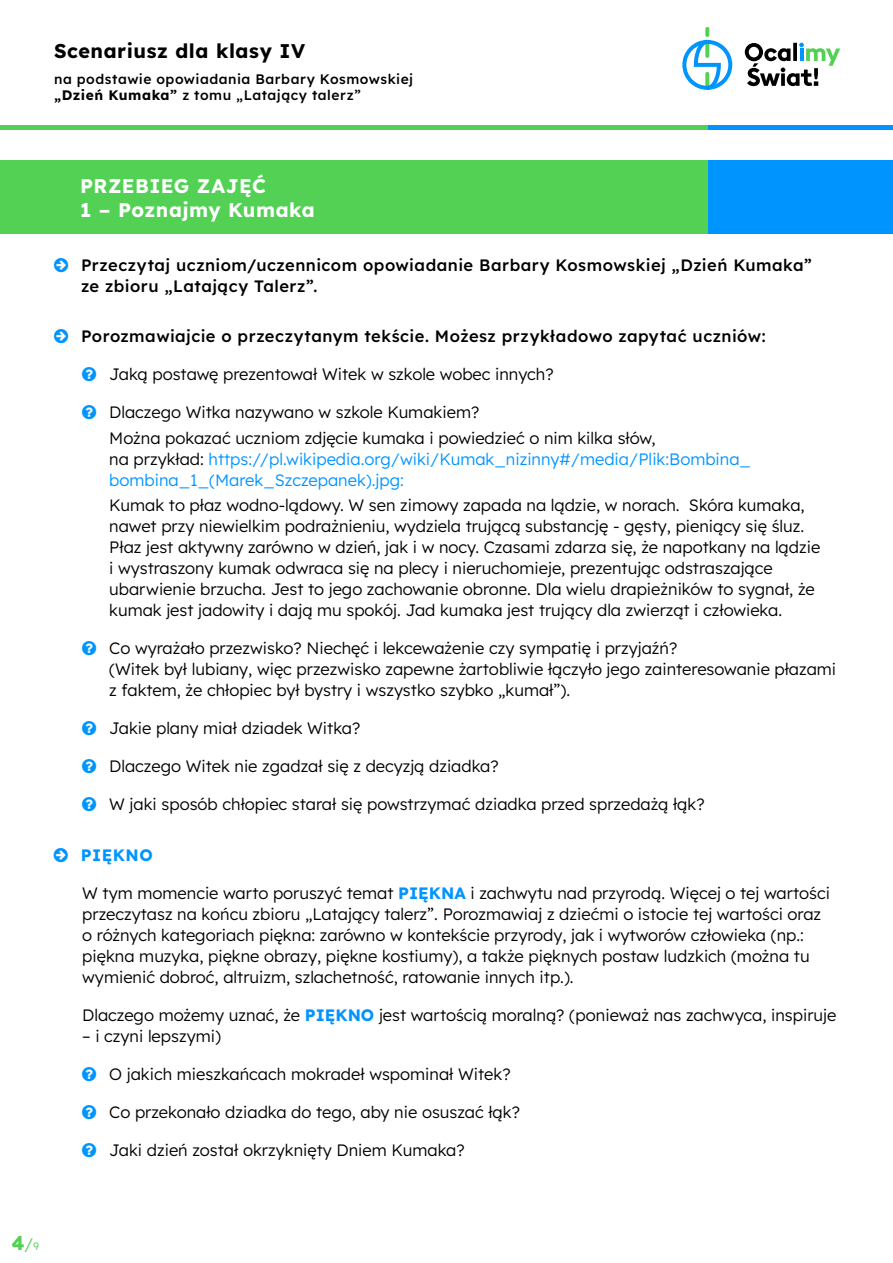
<style>
.page{position:relative;width:893px;height:1263px;background:#fff}
.page>*{position:absolute;margin:0;border:0;box-sizing:border-box;transform-origin:0 0}
.t1{font:700 19.8px/23.7px "Lexend";letter-spacing:.02em;color:#fff}
.t2{font:700 19.8px "Lexend";letter-spacing:.03em;color:#000}
.t3{font:700 19.8px "Lexend";color:#52d154}
.t4{font:300 16.5px/21px "Lexend";color:#000}
.t5{font:500 16.5px/21px "Lexend";letter-spacing:.03em;color:#000}
.t6{font:300 16.5px/21px "Lexend";color:#0094ff}
.t7{font:700 16.5px "Lexend";letter-spacing:.03em;color:#0094ff}
.t8{font:500 13.8px/16.5px "Lexend";letter-spacing:.04em;color:#000}
.s1{font-weight:700}
.s2{color:#000}
.s3{font-weight:700;color:#0094ff}
.s4{font-weight:300;font-size:16.8px}
.s5{font-weight:300;font-size:10.8px}
</style>
<div class="page">
<div style="left:0;top:125px;width:893px;height:5px;background:#52d154"></div>
<div style="left:708px;top:125px;width:185px;height:5px;background:#0094ff"></div>
<svg style="left:705px;top:27px;width:4px;height:10px"></svg>
<svg style="left:682px;top:40px;width:50px;height:50px"></svg>
<svg style="left:745px;top:43px;width:95px;height:43px"></svg>
<div style="left:0;top:160px;width:893px;height:74px;background:#52d154"></div>
<div style="left:708px;top:160px;width:185px;height:74px;background:#0094ff"></div>
<p class="t2" style="left:54px;top:37px;width:253px">Scenariusz dla klasy IV</p>
<p class="t8" style="left:54px;top:70px;width:361px">na podstawie opowiadania Barbary Kosmowskiej <span class="s1">„Dzień Kumaka”</span> z tomu „Latający talerz”</p>
<p class="t1" style="left:80px;top:173px;width:236px">PRZEBIEG ZAJĘĆ<br>1 – Poznajmy Kumaka</p>
<p class="t5" style="left:81px;top:253px;width:732px">Przeczytaj uczniom/uczennicom opowiadanie Barbary Kosmowskiej „Dzień Kumaka” ze zbioru „Latający Talerz”.</p>
<p class="t5" style="left:81px;top:325px;width:686px">Porozmawiajcie o przeczytanym tekście. Możesz przykładowo zapytać uczniów:</p>
<p class="t4" style="left:109px;top:363px;width:446px">Jaką postawę prezentował Witek w szkole wobec innych?</p>
<p class="t4" style="left:109px;top:399px;width:548px;line-height:25.2px">Dlaczego Witka nazywano w szkole Kumakiem?<br>Można pokazać uczniom zdjęcie kumaka i powiedzieć o nim kilka słów,</p>
<p class="t6" style="left:109px;top:447px;width:643px"><span class="s2">na przykład:</span> https://pl.wikipedia.org/wiki/Kumak_nizinny#/media/Plik:Bombina_ bombina_1_(Marek_Szczepanek).jpg:</p>
<p class="t4" style="left:109px;top:493px;width:713px">Kumak to płaz wodno-lądowy. W sen zimowy zapada na lądzie, w norach. Skóra kumaka, nawet przy niewielkim podrażnieniu, wydziela trującą substancję - gęsty, pieniący się śluz.<br>Płaz jest aktywny zarówno w dzień, jak i w nocy. Czasami zdarza się, że napotkany na lądzie i wystraszony kumak odwraca się na plecy i nieruchomieje, prezentując odstraszające ubarwienie brzucha. Jest to jego zachowanie obronne. Dla wielu drapieżników to sygnał, że kumak jest jadowity i dają mu spokój. Jad kumaka jest trujący dla zwierząt i człowieka.</p>
<p class="t4" style="left:109px;top:637px;width:728px">Co wyrażało przezwisko? Niechęć i lekceważenie czy sympatię i przyjaźń?<br>(Witek był lubiany, więc przezwisko zapewne żartobliwie łączyło jego zainteresowanie płazami z faktem, że chłopiec był bystry i wszystko szybko „kumał”).</p>
<p class="t4" style="left:109px;top:717px;width:253px">Jakie plany miał dziadek Witka?</p>
<p class="t4" style="left:109px;top:755px;width:391px">Dlaczego Witek nie zgadzał się z decyzją dziadka?</p>
<p class="t4" style="left:109px;top:793px;width:597px">W jaki sposób chłopiec starał się powstrzymać dziadka przed sprzedażą łąk?</p>
<p class="t7" style="left:81px;top:843px;width:73px">PIĘKNO</p>
<p class="t4" style="left:82px;top:881px;width:749px">W tym momencie warto poruszyć temat <span class="s3">PIĘKNA</span> i zachwytu nad przyrodą. Więcej o tej wartości przeczytasz na końcu zbioru „Latający talerz”. Porozmawiaj z dziećmi o istocie tej wartości oraz o różnych kategoriach piękna: zarówno w kontekście przyrody, jak i wytworów człowieka (np.: piękna muzyka, piękne obrazy, piękne kostiumy), a także pięknych postaw ludzkich (można tu wymienić dobroć, altruizm, szlachetność, ratowanie innych itp.).</p>
<p class="t4" style="left:82px;top:1003px;width:756px">Dlaczego możemy uznać, że <span class="s3">PIĘKNO</span> jest wartością moralną? (ponieważ nas zachwyca, inspiruje</p>
<p class="t4" style="left:82px;top:1024px;width:140px">– i czyni lepszymi)</p>
<p class="t4" style="left:109px;top:1062px;width:403px">O jakich mieszkańcach mokradeł wspominał Witek?</p>
<p class="t4" style="left:109px;top:1100px;width:412px">Co przekonało dziadka do tego, aby nie osuszać łąk?</p>
<p class="t4" style="left:109px;top:1138px;width:357px">Jaki dzień został okrzyknięty Dniem Kumaka?</p>
<p class="t3" style="left:11px;top:1228px;width:29px">4<span class="s4">/</span><span class="s5">9</span></p>
</div>
